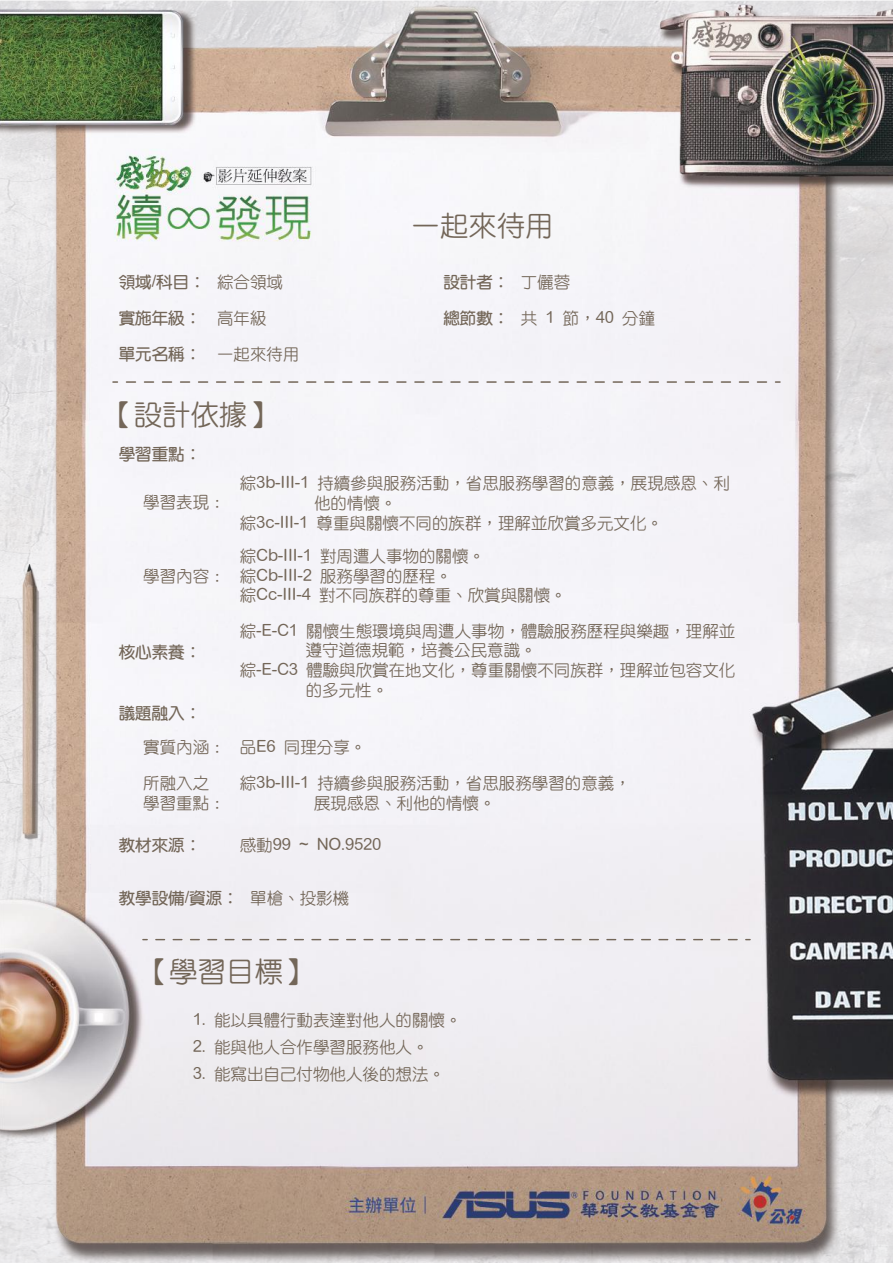
<style>
.page{position:relative;width:893px;height:1263px;background:#fff}
.page>*{position:absolute;margin:0;border:0;box-sizing:border-box;transform-origin:0 0}
.t1{font:28.5px "Ht Wang Medium Round";color:#736658}
.t2{font:16.5px/19.8px "Ht Wang Medium Round";color:#736658}
.t3{font:16.5px/36.2px "Ht Wang Bold Round";color:#736658}
</style>
<div class="page">
<img style="left:0;top:0;width:893px;height:1263px">
<svg style="left:126px;top:381px;width:654px;height:2px"></svg>
<svg style="left:156px;top:939px;width:594px;height:1px"></svg>
<h1 class="t1" style="left:411px;top:211px;width:144px">一起來待用</h1>
<p class="t2" style="left:217px;top:264px;width:84px;line-height:36.2px">綜合領域高年級<br>一起來待用</p>
<p class="t3" style="left:443px;top:264px;width:67px">設計者：總節數：</p>
<p class="t3" style="left:119px;top:264px;width:89px">領域/科目：</p>
<p class="t2" style="left:521px;top:272px;width:51px">丁儷蓉</p>
<p class="t3" style="left:119px;top:300px;width:84px">實施年級：</p>
<p class="t2" style="left:521px;top:308px;width:136px">共 1 節，40 分鐘</p>
<p class="t3" style="left:119px;top:336px;width:84px">單元名稱：</p>
<h1 class="t1" style="left:105px;top:400px;width:172px">【設計依據】</h1>
<p class="t3" style="left:119px;top:436px;width:84px">學習重點：</p>
<p class="t2" style="left:143px;top:492px;width:84px">學習表現：</p>
<p class="t2" style="left:143px;top:566px;width:84px">學習內容：</p>
<p class="t3" style="left:119px;top:634px;width:84px">核心素養：</p>
<p class="t3" style="left:119px;top:695px;width:84px">議題融入：</p>
<p class="t2" style="left:240px;top:473px;width:492px">綜3b-III-1 持續參與服務活動，省思服務學習的意義，展現感恩、利</p>
<p class="t2" style="left:314px;top:493px;width:84px">他的情懷。</p>
<p class="t2" style="left:240px;top:513px;width:425px">綜3c-III-1 尊重與關懷不同的族群，理解並欣賞多元文化。</p>
<p class="t2" style="left:240px;top:546px;width:328px">綜Cb-III-1 對周遭人事物的關懷。<br>綜Cb-III-2 服務學習的歷程。<br>綜Cc-III-4 對不同族群的尊重、欣賞與關懷。</p>
<p class="t2" style="left:240px;top:621px;width:497px">綜-E-C1 關懷生態環境與周遭人事物，體驗服務歷程與樂趣，理解並</p>
<p class="t2" style="left:306px;top:640px;width:232px">遵守道德規範，培養公民意識。</p>
<p class="t2" style="left:240px;top:660px;width:497px">綜-E-C3 體驗與欣賞在地文化，尊重關懷不同族群，理解並包容文化</p>
<p class="t2" style="left:306px;top:680px;width:84px">的多元性。</p>
<p class="t2" style="left:240px;top:729px;width:393px;line-height:36.3px;text-indent:-97px">實質內涵： 品E6 同理分享。<br>綜3b-III-1 持續參與服務活動，省思服務學習的意義，</p>
<p class="t2" style="left:314px;top:793px;width:183px">展現感恩、利他的情懷。</p>
<p class="t2" style="left:143px;top:773px;width:84px">所融入之學習重點：</p>
<p class="t3" style="left:119px;top:827px;width:84px">教材來源：</p>
<p class="t2" style="left:240px;top:835px;width:143px">感動99 ~ NO.9520</p>
<p class="t2" style="left:250px;top:888px;width:100px">單槍、投影機</p>
<p class="t3" style="left:119px;top:880px;width:122px">教學設備/資源：</p>
<h1 class="t1" style="left:141px;top:957px;width:172px">【學習目標】</h1>
<p class="t2" style="left:193px;top:1010px;width:270px">1. 能以具體行動表達對他人的關懷。</p>
<p class="t2" style="left:193px;top:1037px;width:237px">2. 能與他人合作學習服務他人。</p>
<p class="t2" style="left:193px;top:1064px;width:254px">3. 能寫出自己付物他人後的想法。</p>
</div>
